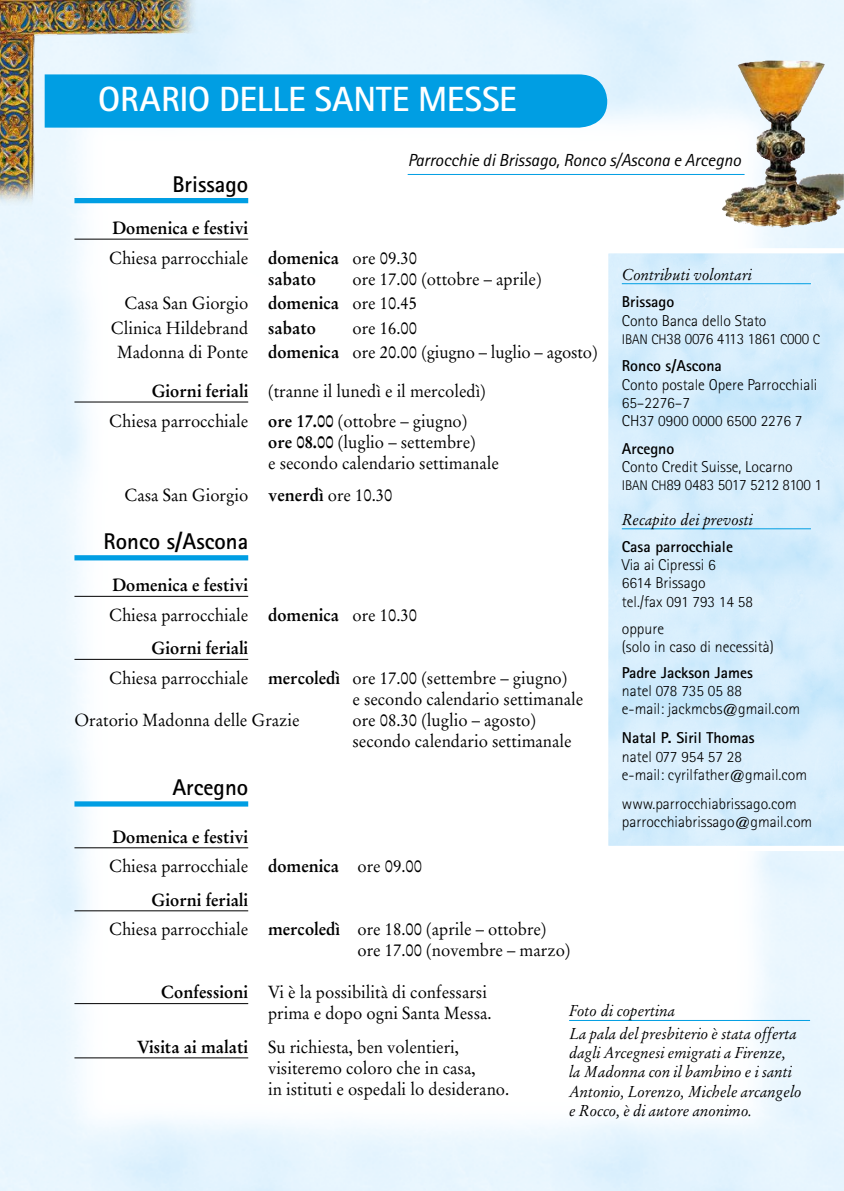
<style>
.page{position:relative;width:844px;height:1191px;background:#fff}
.page>*{position:absolute;margin:0;border:0;box-sizing:border-box;transform-origin:0 0}
.t1{font:700 35px "Rotis Sans Serif Std";color:#fff}
.t2{font:700 22.75px "Rotis Sans Serif Std";color:#000}
.t3{font:17.5px/29.8px "Stempel Garamond LT Std";color:#000;scale:.95 1}
.t4{font:italic 17.5px "Rotis Sans Serif Std";color:#000}
.t5{font:700 17.5px "Stempel Garamond LT Std";color:#000;scale:.95 1}
.t6{font:300 15.75px/18.4px "Rotis Sans Serif Std";color:#000}
.t7{font:italic 15.75px/19.2px "Stempel Garamond LT Std";color:#000;scale:.95 1}
.t8{font:700 15.75px "Rotis Sans Serif Std";color:#000}
.s1{font-weight:700}
.s2{font-size:14px}
</style>
<div class="page">
<img style="left:0;top:0;width:843px;height:1191px">
<hr style="left:407px;top:174px;width:337px;height:1px;background:#009ee3">
<svg style="left:603px;top:248px;width:240px;height:603px;background:#d6edfc"></svg>
<hr style="left:621px;top:283px;width:189px;height:1px;background:#009ee3">
<hr style="left:621px;top:528px;width:189px;height:1px;background:#009ee3">
<div style="left:74px;top:198px;width:174px;height:5px;background:#009ee3"></div>
<hr style="left:74px;top:239px;width:174px;height:1px;background:#000">
<hr style="left:74px;top:402px;width:174px;height:1px;background:#000">
<div style="left:74px;top:555px;width:174px;height:5px;background:#009ee3"></div>
<hr style="left:74px;top:596px;width:174px;height:1px;background:#000">
<hr style="left:74px;top:659px;width:174px;height:1px;background:#000">
<div style="left:74px;top:801px;width:174px;height:5px;background:#009ee3"></div>
<hr style="left:74px;top:847px;width:174px;height:1px;background:#000">
<hr style="left:74px;top:910px;width:174px;height:1px;background:#000">
<hr style="left:74px;top:1003px;width:174px;height:1px;background:#000">
<hr style="left:74px;top:1057px;width:174px;height:1px;background:#000">
<img style="left:737px;top:60px;width:29px;height:50px">
<hr style="left:569px;top:1020px;width:240px;height:1px;background:#009ee3">
<div style="left:213px;top:74px;width:394px;height:54px;background:#009ee3"></div>
<img style="left:0;top:0;width:213px;height:213px">
<h1 class="t1" style="left:98px;top:77px;width:420px">ORARIO DELLE SANTE MESSE</h1>
<p class="t4" style="left:407px;top:149px;width:335px">Parrocchie di Brissago, Ronco s/Ascona e Arcegno</p>
<h2 class="t2" style="left:172px;top:170px;width:77px">Brissago</h2>
<p class="t3" style="left:109px;top:213px;width:326px"><span class="s1">Domenica e festivi<br></span>Chiesa parrocchiale <span class="s1">domenica</span> ore 09.30</p>
<p class="t5" style="left:268px;top:268px;width:52px">sabato</p>
<p class="t3" style="left:352px;top:264px;width:200px">ore 17.00 (ottobre – aprile)</p>
<p class="t3" style="left:124px;top:288px;width:309px">Casa San Giorgio <span class="s1">domenica</span> ore 10.45</p>
<p class="t3" style="left:111px;top:313px;width:217px">Clinica Hildebrand <span class="s1">sabato</span></p>
<p class="t7" style="left:621px;top:265px;width:138px">Contributi volontari</p>
<p class="t8" style="left:621px;top:292px;width:54px">Brissago</p>
<p class="t6" style="left:621px;top:311px;width:199px">Conto Banca dello Stato<br><span class="s2">IBAN CH</span>38 0076 4113 1861 <span class="s2">C</span>000 <span class="s2">C</span></p>
<p class="t8" style="left:621px;top:356px;width:102px">Ronco s/Ascona</p>
<p class="t6" style="left:621px;top:375px;width:197px">Conto postale Opere Parrocchiali<br>65–2276–7<br>CH37 0900 0000 6500 2276 7</p>
<p class="t8" style="left:621px;top:438px;width:54px">Arcegno</p>
<p class="t6" style="left:621px;top:457px;width:202px">Conto Credit Suisse, Locarno<br><span class="s2">IBAN CH</span>89 0483 5017 5212 8100 1</p>
<p class="t7" style="left:621px;top:510px;width:140px">Recapito dei prevosti</p>
<p class="t8" style="left:621px;top:536px;width:113px">Casa parrocchiale</p>
<p class="t6" style="left:621px;top:555px;width:133px">Via ai Cipressi 6<br>6614 Brissago<br>tel./fax 091 793 14 58</p>
<p class="t6" style="left:621px;top:619px;width:153px">oppure<br>(solo in caso di necessità)</p>
<p class="t8" style="left:621px;top:662px;width:132px">Padre Jackson James</p>
<p class="t6" style="left:621px;top:681px;width:180px">natel 078 735 05 88<br>e-mail: jackmcbs@gmail.com</p>
<p class="t8" style="left:621px;top:728px;width:134px">Natal P. Siril Thomas</p>
<p class="t6" style="left:621px;top:747px;width:187px">natel 077 954 57 28<br>e-mail: cyrilfather@gmail.com</p>
<p class="t6" style="left:621px;top:794px;width:192px">www.parrocchiabrissago.com parrocchiabrissago@gmail.com</p>
<p class="t3" style="left:117px;top:315px;width:507px;line-height:24.5px;text-indent:235px">ore 16.00<br>Madonna di Ponte <span class="s1">domenica</span> ore 20.00 (giugno – luglio – agosto)</p>
<p class="t3" style="left:109px;top:376px;width:398px;text-indent:42px"><span class="s1">Giorni feriali</span> (tranne il lunedì e il mercoledì)<br>Chiesa parrocchiale <span class="s1">ore 17.00</span> (ottobre – giugno)</p>
<p class="t3" style="left:268px;top:431px;width:244px;line-height:21px"><span class="s1">ore 08.00</span> (luglio – settembre)<br>e secondo calendario settimanale</p>
<p class="t3" style="left:124px;top:480px;width:283px">Casa San Giorgio <span class="s1">venerdì</span> ore 10.30</p>
<h2 class="t2" style="left:104px;top:527px;width:146px">Ronco s/Ascona</h2>
<p class="t3" style="left:109px;top:570px;width:326px"><span class="s1">Domenica e festivi<br></span>Chiesa parrocchiale <span class="s1">domenica</span> ore 10.30</p>
<p class="t3" style="left:109px;top:633px;width:484px;text-indent:42px"><span class="s1">Giorni feriali<br></span>Chiesa parrocchiale <span class="s1">mercoledì</span> ore 17.00 (settembre – giugno)</p>
<p class="t3" style="left:352px;top:684px;width:244px">e secondo calendario settimanale</p>
<p class="t3" style="left:74px;top:705px;width:238px">Oratorio Madonna delle Grazie</p>
<p class="t3" style="left:352px;top:709px;width:232px;line-height:21px">ore 08.30 (luglio – agosto) secondo calendario settimanale</p>
<h2 class="t2" style="left:172px;top:773px;width:77px">Arcegno</h2>
<p class="t3" style="left:109px;top:821px;width:331px"><span class="s1">Domenica e festivi<br></span>Chiesa parrocchiale <span class="s1">domenica</span> ore 09.00</p>
<p class="t3" style="left:109px;top:884px;width:462px;text-indent:42px"><span class="s1">Giorni feriali<br></span>Chiesa parrocchiale <span class="s1">mercoledì</span> ore 18.00 (aprile – ottobre)</p>
<p class="t3" style="left:357px;top:935px;width:226px">ore 17.00 (novembre – marzo)</p>
<p class="t3" style="left:161px;top:982px;width:349px;line-height:21px;text-align:right"><span class="s1">Confessioni</span> Vi è la possibilità di confessarsi prima e dopo ogni Santa Messa.</p>
<p class="t3" style="left:268px;top:1036px;width:255px;line-height:21px;text-indent:-131px"><span class="s1">Visita ai malati</span> Su richiesta, ben volentieri, visiteremo coloro che in casa,<br>in istituti e ospedali lo desiderano.</p>
<p class="t7" style="left:569px;top:999px;width:241px;line-height:22.8px">Foto di copertina<br>La pala del presbiterio è stata offerta</p>
<p class="t7" style="left:569px;top:1043px;width:246px">dagli Arcegnesi emigrati a Firenze,<br>la Madonna con il bambino e i santi Antonio, Lorenzo, Michele arcangelo e Rocco, è di autore anonimo.</p>
</div>
